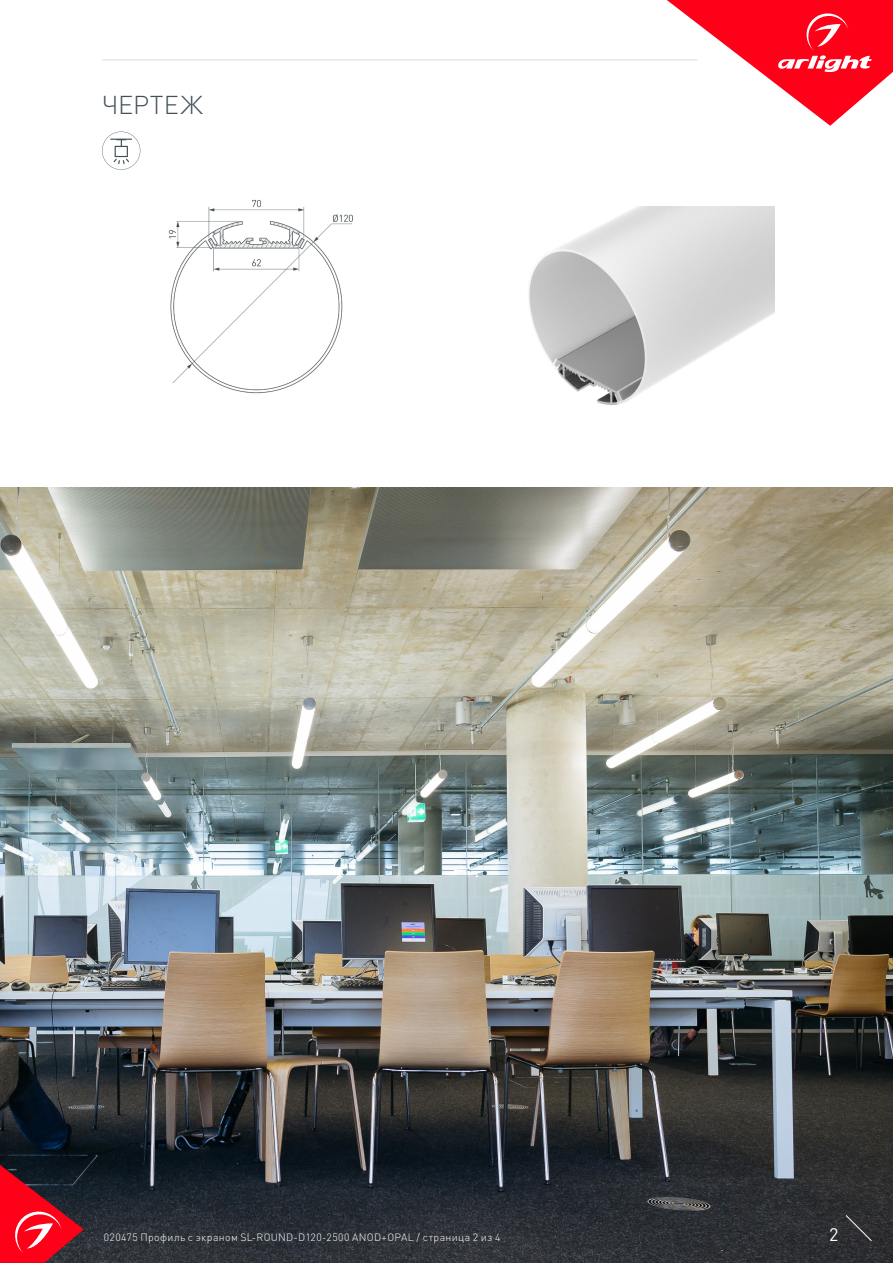
<style>
.page{position:relative;width:893px;height:1263px;background:#fff}
.page>*{position:absolute;margin:0;border:0;box-sizing:border-box;transform-origin:0 0}
.t1{font:300 25.5px "DIN Pro";letter-spacing:.01em;color:#425159}
.t2{font:18px "DIN Pro";color:#fff}
.t3{font:300 10.5px "DIN Pro";letter-spacing:.035em;color:#fff}
</style>
<div class="page">
<img style="left:0;top:487px;width:893px;height:776px">
<svg style="left:0;top:1165px;width:84px;height:98px;background:#a21a2c"></svg>
<svg style="left:845px;top:1215px;width:27px;height:26px"></svg>
<svg style="left:667px;top:0;width:226px;height:126px"></svg>
<hr style="left:102px;top:60px;width:595px;height:1px;background:#dcdddf">
<svg style="left:102px;top:132px;width:38px;height:38px"></svg>
<img style="left:529px;top:207px;width:246px;height:198px">
<img style="left:169px;top:199px;width:184px;height:195px">
<p class="t1" style="left:102px;top:87px;width:102px">ЧЕРТЕЖ</p>
<p class="t3" style="left:104px;top:1230px;width:398px">020475 Профиль с экраном SL-ROUND-D120-2500 ANOD+OPAL / страница 2 из 4</p>
<p class="t2" style="left:829px;top:1222px;width:11px">2</p>
</div>
